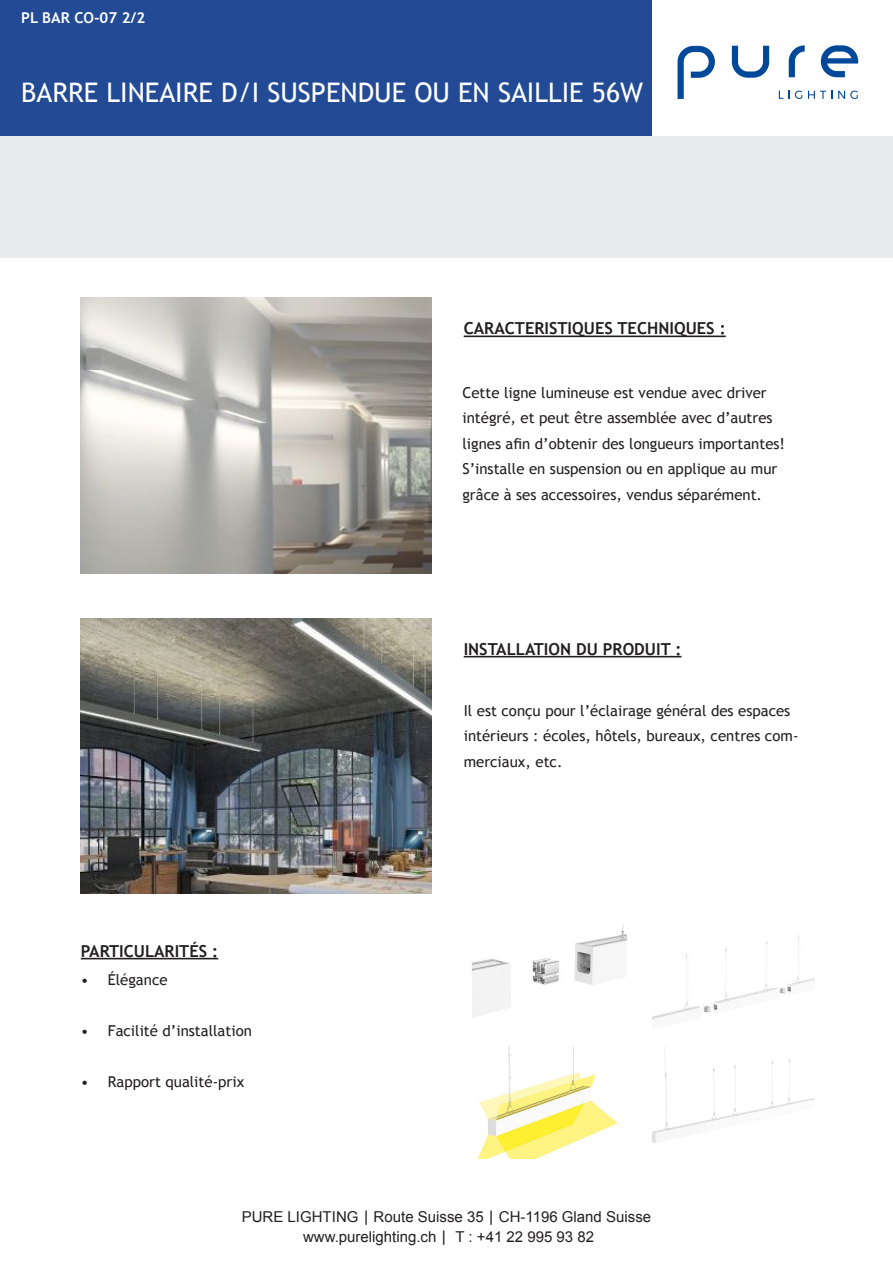
<style>
.page{position:relative;width:893px;height:1263px;background:#fff}
.page>*{position:absolute;margin:0;border:0;box-sizing:border-box;transform-origin:0 0}
.t1{font:27px "Trebuchet MS";color:#fff}
.t2{font:700 16.5px "Trebuchet MS";color:#231f20}
.t3{font:15px/25.5px "Trebuchet MS";color:#231f20}
.t4{font:15px "Arial";color:#231f20}
.t5{font:700 15px "Trebuchet MS";color:#fff}
.s1{font-family:"Verdana"}
</style>
<div class="page">
<div style="left:0;top:0;width:652px;height:136px;background:#234a94"></div>
<div style="left:0;top:136px;width:893px;height:122px;background:#e9eaeb"></div>
<img style="left:81px;top:298px;width:351px;height:275px">
<hr style="left:464px;top:656px;width:217px;height:1px;background:#231f20">
<hr style="left:81px;top:958px;width:137px;height:1px;background:#231f20">
<img style="left:471px;top:925px;width:155px;height:92px">
<hr style="left:464px;top:335px;width:262px;height:2px;background:#231f20">
<img style="left:652px;top:935px;width:163px;height:84px">
<img style="left:81px;top:618px;width:351px;height:276px">
<img style="left:478px;top:1046px;width:140px;height:112px">
<img style="left:652px;top:1046px;width:163px;height:97px">
<svg style="left:779px;top:91px;width:23px;height:8px"></svg>
<svg style="left:808px;top:91px;width:24px;height:8px"></svg>
<svg style="left:838px;top:91px;width:20px;height:8px"></svg>
<svg style="left:789px;top:45px;width:16px;height:32px"></svg>
<svg style="left:677px;top:46px;width:38px;height:53px"></svg>
<svg style="left:821px;top:45px;width:37px;height:32px"></svg>
<svg style="left:732px;top:46px;width:37px;height:32px"></svg>
<p class="t5" style="left:21px;top:8px;width:125px">PL BAR CO-07 2/2</p>
<p class="t1" style="left:21px;top:77px;width:623px">BARRE LINEAIRE D/I SUSPENDUE OU EN SAILLIE 56W</p>
<p class="t2" style="left:464px;top:318px;width:264px">CARACTERISTIQUES TECHNIQUES :</p>
<p class="t3" style="left:462px;top:380px;width:306px">Cette ligne lumineuse est vendue avec driver</p>
<p class="t3" style="left:462px;top:405px;width:324px">intégré, et peut être assemblée avec d’autres lignes afin d’obtenir des longueurs importantes!<br>S’installe en suspension ou en applique au mur grâce à ses accessoires, vendus séparément.</p>
<p class="t2" style="left:464px;top:638px;width:219px">INSTALLATION DU PRODUIT :</p>
<p class="t2" style="left:81px;top:940px;width:139px">PARTICULARITÉS :</p>
<p class="t3" style="left:81px;top:967px;width:88px">• Élégance</p>
<p class="t3" style="left:81px;top:1018px;width:173px">• Facilité d’installation</p>
<p class="t3" style="left:81px;top:1069px;width:165px">• Rapport qualité-prix</p>
<p class="t3" style="left:464px;top:698px;width:336px">Il est conçu pour l’éclairage général des espaces intérieurs : écoles, hôtels, bureaux, centres com&shy;merciaux, etc.</p>
<p class="t4" style="left:242px;top:1207px;width:411px">PURE LIGHTING <span class="s1">|</span> Route Suisse 35 <span class="s1">|</span> CH-1196 Gland Suisse</p>
<p class="t4" style="left:303px;top:1226px;width:293px">www.purelighting.ch <span class="s1">|</span> T : +41 22 995 93 82</p>
</div>
